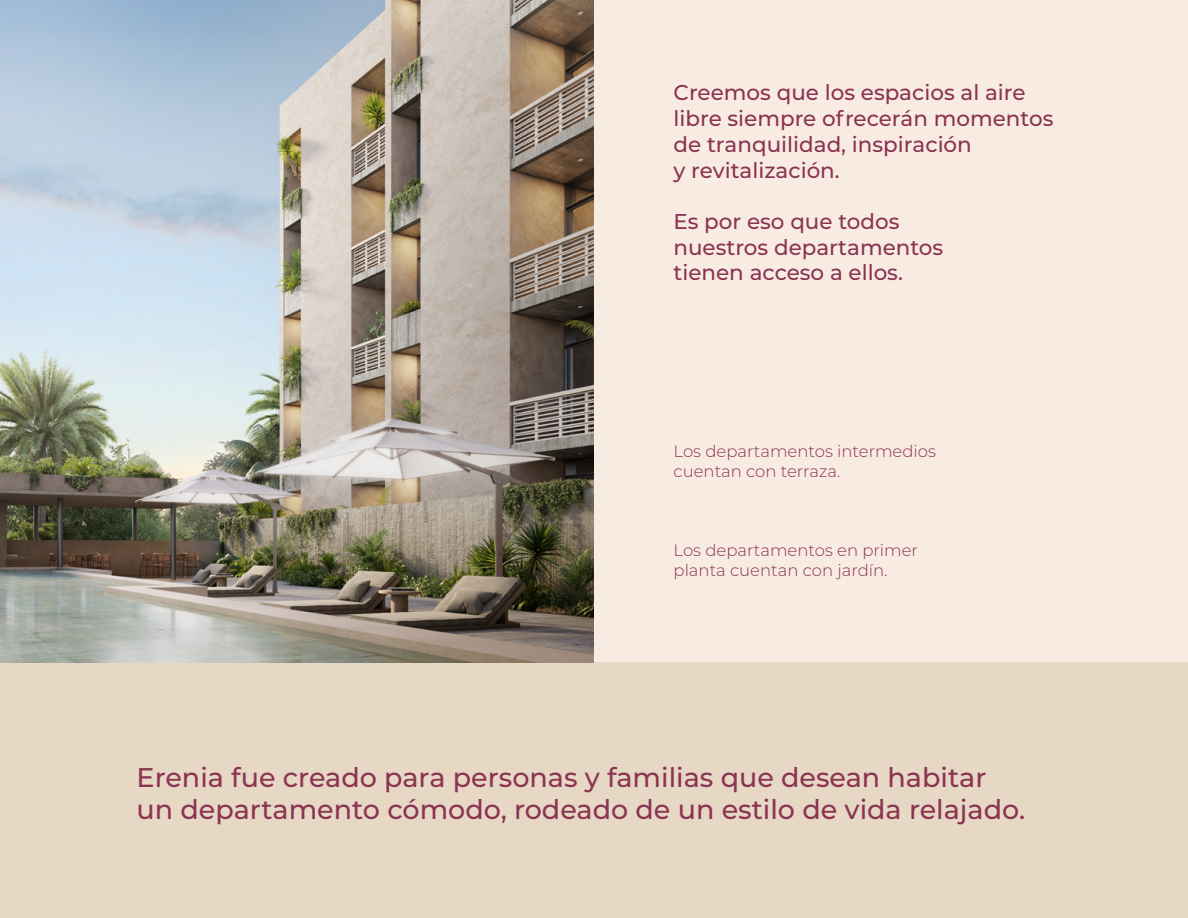
<style>
.page{position:relative;width:1188px;height:918px;background:#f8ebe2}
.page>*{position:absolute;margin:0;border:0;box-sizing:border-box;transform-origin:0 0}
.t1{font:500 27px/32.4px "Montserrat";color:#8b3452}
.t2{font:500 21.45px/25.8px "Montserrat";color:#8b3452}
.t3{font:300 16.5px/19.8px "Montserrat";color:#8b3452}
</style>
<div class="page">
<div style="left:0;top:662px;width:1188px;height:256px;background:#e7d7c5"></div>
<img style="left:0;top:0;width:594px;height:662px">
<p class="t2" style="left:674px;top:79px;width:381px">Creemos que los espacios al aire libre siempre ofrecerán momentos de tranquilidad, inspiración<br>y revitalización.</p>
<p class="t2" style="left:674px;top:208px;width:271px">Es por eso que todos nuestros departamentos tienen acceso a ellos.</p>
<p class="t3" style="left:674px;top:441px;width:264px">Los departamentos intermedios cuentan con terraza.</p>
<p class="t3" style="left:674px;top:539px;width:246px">Los departamentos en primer planta cuentan con jardín.</p>
<p class="t1" style="left:137px;top:760px;width:890px">Erenia fue creado para personas y familias que desean habitar un departamento cómodo, rodeado de un estilo de vida relajado.</p>
</div>
